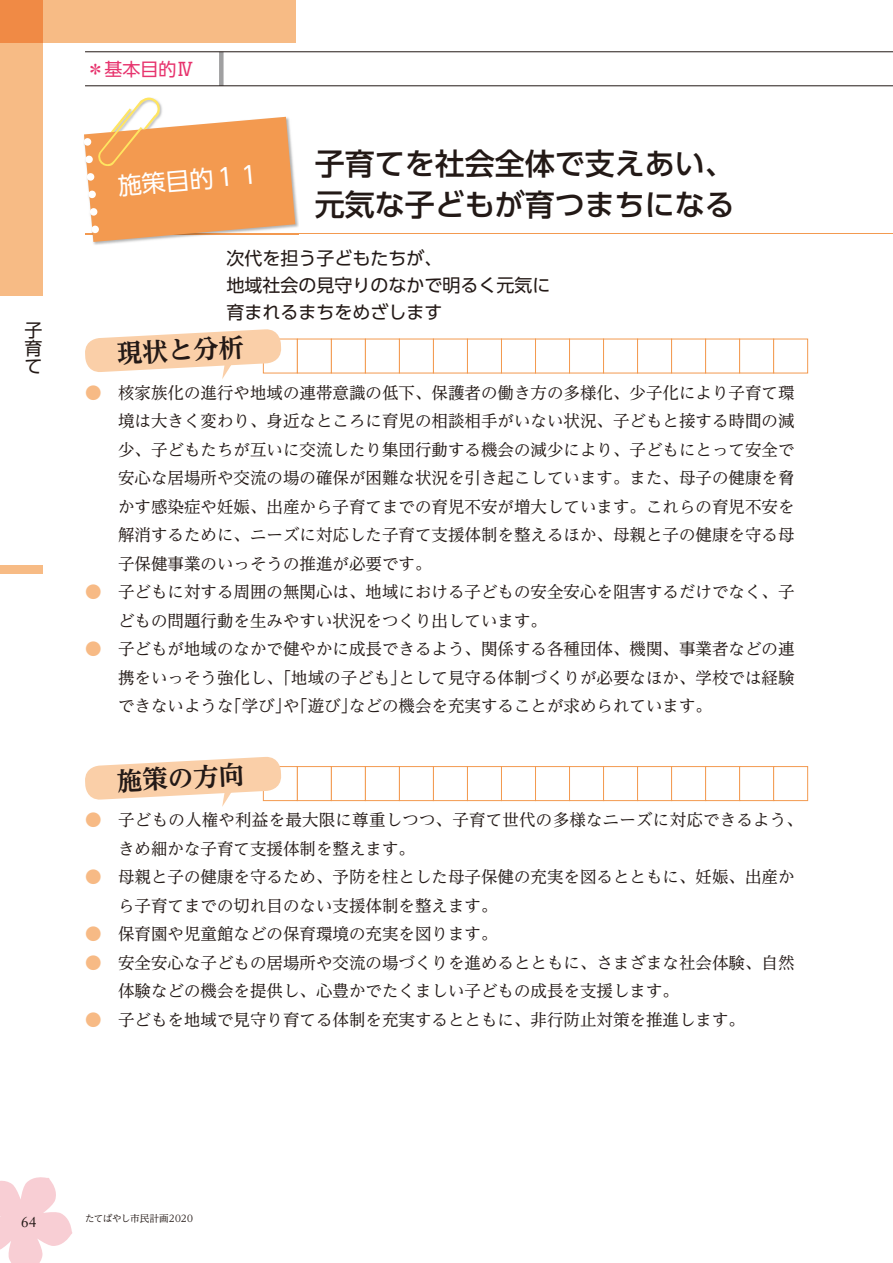
<style>
.page{position:relative;width:893px;height:1263px;background:#fff}
.page>*{position:absolute;margin:0;border:0;box-sizing:border-box;transform-origin:0 0}
.t1{font:500 30px/40.5px "UD Shin Go Pro";color:#231916}
.t2{font:700 25.5px "UD Reimin Pro";color:#231916}
.t3{font:24px "UD Shin Go Pro";color:#fff}
.t4{font:18px/27px "UD Shin Go Pro";color:#231916}
.t5{font:18px "UD Shin Go Pro";color:#e7346e}
.t6{font:16.5px "UD Reimin Pro";color:#231916}
.t7{font:15px "Adobe Caslon Pro";color:#231916}
.t8{font:9.6px "UD Reimin Pro";color:#231916}
.s1{color:#f7ba85}
</style>
<div class="page">
<hr style="left:85px;top:233px;width:808px;height:1px;background:#f39a50">
<img style="left:93px;top:188px;width:206px;height:57px">
<svg style="left:84px;top:97px;width:211px;height:145px"></svg>
<div style="left:297px;top:339px;width:35px;height:34px;background:#fff;border:1px solid #f39a50"></div>
<div style="left:331px;top:339px;width:35px;height:34px;background:#fff;border:1px solid #f39a50"></div>
<div style="left:365px;top:339px;width:35px;height:34px;background:#fff;border:1px solid #f39a50"></div>
<div style="left:399px;top:339px;width:35px;height:34px;background:#fff;border:1px solid #f39a50"></div>
<div style="left:433px;top:339px;width:35px;height:34px;background:#fff;border:1px solid #f39a50"></div>
<div style="left:467px;top:339px;width:35px;height:34px;background:#fff;border:1px solid #f39a50"></div>
<div style="left:501px;top:339px;width:35px;height:34px;background:#fff;border:1px solid #f39a50"></div>
<div style="left:535px;top:339px;width:35px;height:34px;background:#fff;border:1px solid #f39a50"></div>
<div style="left:569px;top:339px;width:35px;height:34px;background:#fff;border:1px solid #f39a50"></div>
<div style="left:603px;top:339px;width:35px;height:34px;background:#fff;border:1px solid #f39a50"></div>
<div style="left:637px;top:339px;width:35px;height:34px;background:#fff;border:1px solid #f39a50"></div>
<div style="left:671px;top:339px;width:35px;height:34px;background:#fff;border:1px solid #f39a50"></div>
<div style="left:705px;top:339px;width:35px;height:34px;background:#fff;border:1px solid #f39a50"></div>
<div style="left:739px;top:339px;width:35px;height:34px;background:#fff;border:1px solid #f39a50"></div>
<div style="left:773px;top:339px;width:35px;height:34px;background:#fff;border:1px solid #f39a50"></div>
<svg style="left:85px;top:329px;width:197px;height:50px"></svg>
<div style="left:263px;top:766px;width:35px;height:35px;background:#fff;border:1px solid #f39a50"></div>
<div style="left:297px;top:766px;width:35px;height:35px;background:#fff;border:1px solid #f39a50"></div>
<div style="left:331px;top:766px;width:35px;height:35px;background:#fff;border:1px solid #f39a50"></div>
<div style="left:365px;top:766px;width:35px;height:35px;background:#fff;border:1px solid #f39a50"></div>
<div style="left:399px;top:766px;width:35px;height:35px;background:#fff;border:1px solid #f39a50"></div>
<div style="left:433px;top:766px;width:35px;height:35px;background:#fff;border:1px solid #f39a50"></div>
<div style="left:467px;top:766px;width:35px;height:35px;background:#fff;border:1px solid #f39a50"></div>
<div style="left:501px;top:766px;width:35px;height:35px;background:#fff;border:1px solid #f39a50"></div>
<div style="left:535px;top:766px;width:35px;height:35px;background:#fff;border:1px solid #f39a50"></div>
<div style="left:569px;top:766px;width:35px;height:35px;background:#fff;border:1px solid #f39a50"></div>
<div style="left:603px;top:766px;width:35px;height:35px;background:#fff;border:1px solid #f39a50"></div>
<div style="left:637px;top:766px;width:35px;height:35px;background:#fff;border:1px solid #f39a50"></div>
<div style="left:671px;top:766px;width:35px;height:35px;background:#fff;border:1px solid #f39a50"></div>
<div style="left:705px;top:766px;width:35px;height:35px;background:#fff;border:1px solid #f39a50"></div>
<div style="left:739px;top:766px;width:35px;height:35px;background:#fff;border:1px solid #f39a50"></div>
<div style="left:773px;top:766px;width:35px;height:35px;background:#fff;border:1px solid #f39a50"></div>
<svg style="left:85px;top:757px;width:197px;height:50px"></svg>
<div style="left:43px;top:0;width:253px;height:43px;background:#f7bb85"></div>
<div style="left:0;top:43px;width:43px;height:253px;background:#f7bb85"></div>
<div style="left:0;top:0;width:43px;height:43px;background:#f08a45"></div>
<div style="left:219px;top:52px;width:5px;height:34px;background:#a0a0a1"></div>
<hr style="left:85px;top:52px;width:808px;height:1px;background:#231916">
<hr style="left:85px;top:86px;width:808px;height:1px;background:#231916">
<div style="left:0;top:566px;width:43px;height:8px;background:#f7bb85"></div>
<svg style="left:0;top:1177px;width:72px;height:86px"></svg>
<p class="t5" style="left:87px;top:55px;width:109px">＊基本目的Ⅳ</p>
<h3 class="t3" style="left:116px;top:167px;width:145px;rotate:-5deg">施策目的１１</h3>
<h1 class="t1" style="left:315px;top:143px;width:421px">子育てを社会全体で支えあい、元気な子どもが育つまちになる</h1>
<p class="t4" style="left:25px;top:321px;width:19px;line-height:18px;text-align:justify">子育て</p>
<p class="t4" style="left:226px;top:244px;width:325px">次代を担う子どもたちが、<br>地域社会の見守りのなかで明るく元気に育まれるまちをめざします</p>
<h2 class="t2" style="left:116px;top:333px;width:129px;rotate:-3deg">現状と分析</h2>
<p class="t6" style="left:85px;top:379px;width:711px"><span class="s1">●　</span>核家族化の進行や地域の連帯意識の低下、保護者の働き方の多様化、少子化により子育て環</p>
<p class="t6" style="left:118px;top:407px;width:678px">境は大きく変わり、身近なところに育児の相談相手がいない状況、子どもと接する時間の減</p>
<p class="t6" style="left:118px;top:436px;width:678px">少、子どもたちが互いに交流したり集団行動する機会の減少により、子どもにとって安全で</p>
<p class="t6" style="left:118px;top:464px;width:678px">安心な居場所や交流の場の確保が困難な状況を引き起こしています。また、母子の健康を脅</p>
<p class="t6" style="left:118px;top:493px;width:678px">かす感染症や妊娠、出産から子育てまでの育児不安が増大しています。これらの育児不安を</p>
<p class="t6" style="left:118px;top:521px;width:678px">解消するために、ニーズに対応した子育て支援体制を整えるほか、母親と子の健康を守る母</p>
<p class="t6" style="left:118px;top:550px;width:315px">子保健事業のいっそうの推進が必要です。</p>
<p class="t6" style="left:85px;top:578px;width:711px"><span class="s1">●　</span>子どもに対する周囲の無関心は、地域における子どもの安全安心を阻害するだけでなく、子</p>
<p class="t6" style="left:118px;top:607px;width:430px">どもの問題行動を生みやすい状況をつくり出しています。</p>
<p class="t6" style="left:85px;top:635px;width:711px"><span class="s1">●　</span>子どもが地域のなかで健やかに成長できるよう、関係する各種団体、機関、事業者などの連</p>
<p class="t6" style="left:118px;top:664px;width:678px">携をいっそう強化し、「地域の子ども」として見守る体制づくりが必要なほか、学校では経験</p>
<p class="t6" style="left:118px;top:692px;width:595px">できないような「学び」や「遊び」などの機会を充実することが求められています。</p>
<h2 class="t2" style="left:116px;top:760px;width:129px;rotate:-3deg">施策の方向</h2>
<p class="t6" style="left:85px;top:806px;width:719px"><span class="s1">●　</span>子どもの人権や利益を最大限に尊重しつつ、子育て世代の多様なニーズに対応できるよう、</p>
<p class="t6" style="left:118px;top:835px;width:298px">きめ細かな子育て支援体制を整えます。</p>
<p class="t6" style="left:85px;top:863px;width:711px"><span class="s1">●　</span>母親と子の健康を守るため、予防を柱とした母子保健の充実を図るとともに、妊娠、出産か</p>
<p class="t6" style="left:118px;top:892px;width:381px">ら子育てまでの切れ目のない支援体制を整えます。</p>
<p class="t6" style="left:85px;top:920px;width:414px"><span class="s1">●　</span>保育園や児童館などの保育環境の充実を図ります。</p>
<p class="t6" style="left:85px;top:949px;width:711px"><span class="s1">●　</span>安全安心な子どもの居場所や交流の場づくりを進めるとともに、さまざまな社会体験、自然</p>
<p class="t6" style="left:118px;top:977px;width:562px">体験などの機会を提供し、心豊かでたくましい子どもの成長を支援します。</p>
<p class="t6" style="left:85px;top:1006px;width:661px"><span class="s1">●　</span>子どもを地域で見守り育てる体制を充実するとともに、非行防止対策を推進します。</p>
<p class="t7" style="left:21px;top:1213px;width:16px">64</p>
<p class="t8" style="left:85px;top:1210px;width:109px">たてばやし市民計画2020</p>
</div>
